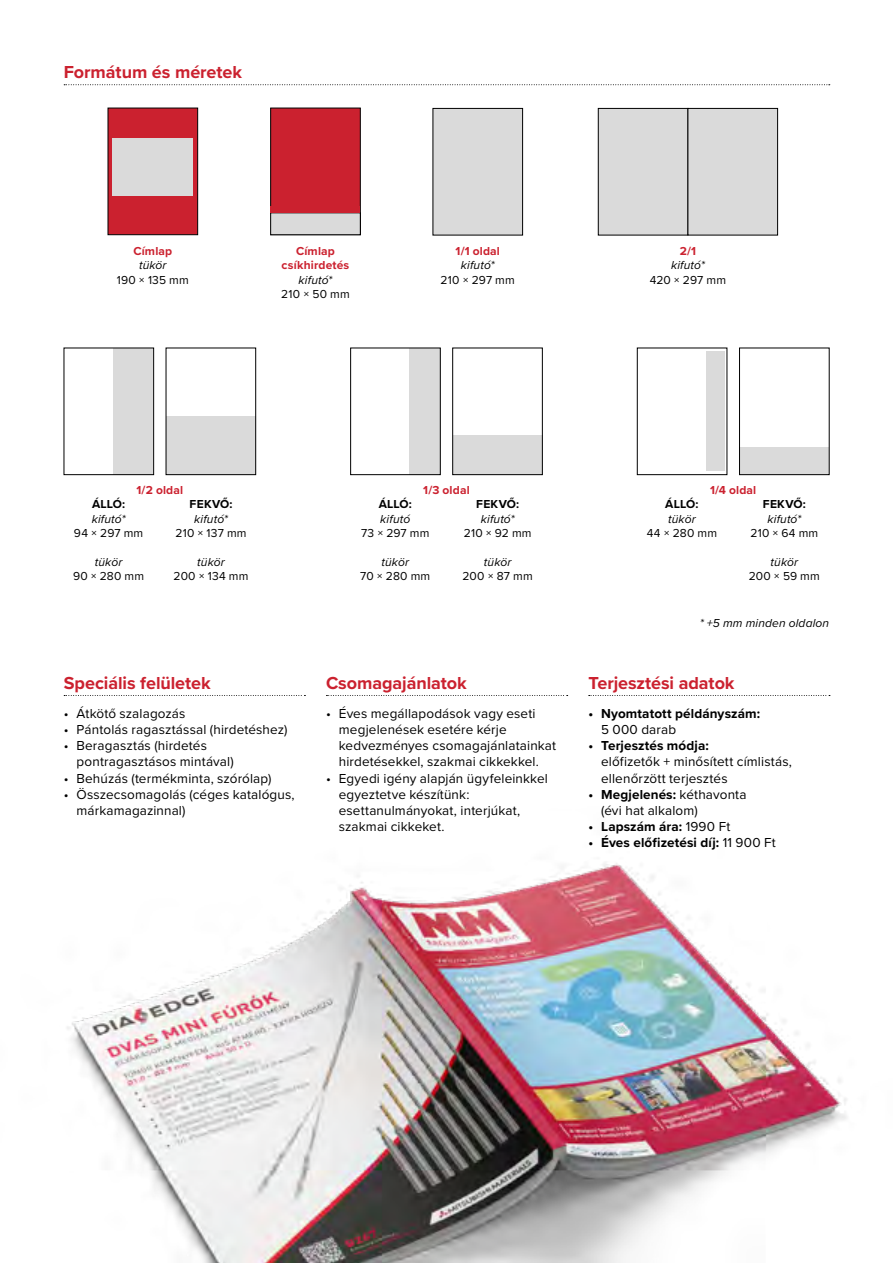
<style>
.page{position:relative;width:893px;height:1263px;background:#fff}
.page>*{position:absolute;margin:0;border:0;box-sizing:border-box;transform-origin:0 0}
.t1{font:700 18px "Proxima Nova";letter-spacing:-.005em;color:#cb212f}
.t2{font:13.5px/16.2px "Proxima Nova";letter-spacing:.01em;color:#000}
.t3{font:700 13.5px "Proxima Nova";letter-spacing:.01em;color:#000}
.t4{font:12px "Proxima Nova";letter-spacing:.015em;color:#000}
.t5{font:italic 12px "Proxima Nova";letter-spacing:.015em;color:#000}
.t6{font:700 12px/14.4px "Proxima Nova";letter-spacing:.01em;color:#cb212f;text-align:center}
.t7{font:700 12px "Proxima Nova";letter-spacing:.02em;color:#000}
.s1{font-weight:700}
.s2{font-weight:400}
</style>
<div class="page">
<svg style="left:598px;top:108px;width:180px;height:127px;background:#d0d0d0"></svg>
<svg style="left:64px;top:695px;width:241px;height:1px"></svg>
<svg style="left:326px;top:695px;width:242px;height:1px"></svg>
<svg style="left:589px;top:695px;width:241px;height:1px"></svg>
<div style="left:433px;top:108px;width:90px;height:127px;background:#dadada"></div>
<div style="left:108px;top:108px;width:90px;height:127px;background:#cb212f"></div>
<div style="left:112px;top:138px;width:81px;height:58px;background:#dadada"></div>
<div style="left:270px;top:108px;width:91px;height:127px;background:#cb212f"></div>
<div style="left:271px;top:213px;width:89px;height:22px;background:#dadada"></div>
<div style="left:270px;top:213px;width:90px;height:22px;border:1px solid #000"></div>
<svg style="left:64px;top:84px;width:766px;height:1px"></svg>
<img style="left:67px;top:863px;width:780px;height:400px">
<svg style="left:64px;top:348px;width:90px;height:127px"></svg>
<svg style="left:166px;top:348px;width:90px;height:127px"></svg>
<svg style="left:350px;top:348px;width:91px;height:127px"></svg>
<svg style="left:452px;top:348px;width:91px;height:127px"></svg>
<svg style="left:637px;top:348px;width:90px;height:127px"></svg>
<svg style="left:739px;top:348px;width:91px;height:127px"></svg>
<div style="left:271px;top:206px;width:89px;height:7px;background:#cb212f"></div>
<h1 class="t1" style="left:64px;top:59px;width:180px">Formátum és méretek</h1>
<p class="t6" style="left:133px;top:243px;width:40px">Címlap</p>
<p class="t5" style="left:139px;top:256px;width:29px">tükör</p>
<p class="t4" style="left:117px;top:271px;width:74px">190 × 135 mm</p>
<p class="t6" style="left:282px;top:243px;width:69px">Címlap csíkhirdetés</p>
<p class="t5" style="left:299px;top:271px;width:35px">kifutó*</p>
<p class="t4" style="left:281px;top:285px;width:70px">210 × 50 mm</p>
<p class="t6" style="left:456px;top:243px;width:46px">1/1 oldal</p>
<p class="t5" style="left:461px;top:256px;width:35px">kifutó*</p>
<p class="t4" style="left:441px;top:271px;width:76px">210 × 297 mm</p>
<p class="t6" style="left:680px;top:243px;width:18px">2/1</p>
<p class="t5" style="left:671px;top:256px;width:35px">kifutó*</p>
<p class="t4" style="left:650px;top:271px;width:78px">420 × 297 mm</p>
<p class="t6" style="left:137px;top:482px;width:48px">1/2 oldal</p>
<p class="t7" style="left:92px;top:495px;width:35px">ÁLLÓ:</p>
<p class="t5" style="left:92px;top:510px;width:35px">kifutó*</p>
<p class="t4" style="left:74px;top:524px;width:71px">94 × 297 mm</p>
<p class="t5" style="left:95px;top:553px;width:29px">tükör</p>
<p class="t4" style="left:73px;top:567px;width:73px">90 × 280 mm</p>
<p class="t7" style="left:190px;top:495px;width:44px">FEKVŐ:</p>
<p class="t5" style="left:194px;top:510px;width:35px">kifutó*</p>
<p class="t4" style="left:175px;top:524px;width:73px">210 × 137 mm</p>
<p class="t5" style="left:197px;top:553px;width:29px">tükör</p>
<p class="t4" style="left:174px;top:567px;width:76px">200 × 134 mm</p>
<p class="t6" style="left:423px;top:482px;width:48px">1/3 oldal</p>
<p class="t7" style="left:379px;top:495px;width:35px">ÁLLÓ:</p>
<p class="t5" style="left:380px;top:510px;width:32px">kifutó</p>
<p class="t4" style="left:361px;top:524px;width:70px">73 × 297 mm</p>
<p class="t5" style="left:382px;top:553px;width:29px">tükör</p>
<p class="t4" style="left:360px;top:567px;width:71px">70 × 280 mm</p>
<p class="t7" style="left:476px;top:495px;width:44px">FEKVŐ:</p>
<p class="t5" style="left:481px;top:510px;width:35px">kifutó*</p>
<p class="t4" style="left:464px;top:524px;width:69px">210 × 92 mm</p>
<p class="t5" style="left:484px;top:553px;width:29px">tükör</p>
<p class="t4" style="left:463px;top:567px;width:72px">200 × 87 mm</p>
<h1 class="t1" style="left:64px;top:669px;width:149px">Speciális felületek</h1>
<p class="t2" style="left:64px;top:704px;width:123px">• Átkötő szalagozás</p>
<p class="t2" style="left:64px;top:721px;width:225px">• Pántolás ragasztással (hirdetéshez)</p>
<p class="t2" style="left:77px;top:737px;width:159px;text-indent:-13px">• Beragasztás (hirdetés pontragasztásos mintával)</p>
<p class="t2" style="left:64px;top:769px;width:209px">• Behúzás (termékminta, szórólap)</p>
<p class="t2" style="left:77px;top:785px;width:220px;text-indent:-13px">• Összecsomagolás (céges katalógus, márkamagazinnal)</p>
<h1 class="t1" style="left:326px;top:669px;width:142px">Csomagajánlatok</h1>
<p class="t2" style="left:339px;top:704px;width:219px;text-indent:-13px">• Éves megállapodások vagy eseti megjelenések esetére kérje kedvezményes csomagajánlatainkat hirdetésekkel, szakmai cikkekkel.</p>
<p class="t2" style="left:339px;top:769px;width:211px;text-indent:-13px">• Egyedi igény alapján ügyfeleinkkel egyeztetve készítünk: esettanulmányokat, interjúkat, szakmai cikkeket.</p>
<p class="t6" style="left:710px;top:482px;width:48px">1/4 oldal</p>
<p class="t7" style="left:665px;top:495px;width:35px">ÁLLÓ:</p>
<p class="t5" style="left:668px;top:510px;width:29px">tükör</p>
<p class="t4" style="left:647px;top:524px;width:72px">44 × 280 mm</p>
<p class="t7" style="left:763px;top:495px;width:44px">FEKVŐ:</p>
<p class="t5" style="left:767px;top:510px;width:35px">kifutó*</p>
<p class="t4" style="left:750px;top:524px;width:69px">210 × 64 mm</p>
<p class="t5" style="left:771px;top:553px;width:29px">tükör</p>
<p class="t4" style="left:749px;top:567px;width:73px">200 × 59 mm</p>
<p class="t5" style="left:700px;top:613px;width:131px">* +5 mm minden oldalon</p>
<h1 class="t1" style="left:588px;top:669px;width:148px">Terjesztési adatok</h1>
<p class="t3" style="left:588px;top:703px;width:173px">• Nyomtatott példányszám:</p>
<p class="t2" style="left:601px;top:721px;width:77px">5 000 darab</p>
<p class="t3" style="left:588px;top:735px;width:122px">• Terjesztés módja:</p>
<p class="t2" style="left:601px;top:753px;width:192px">előfizetők + minősített címlistás, ellenőrzött terjesztés</p>
<p class="t2" style="left:601px;top:785px;width:147px;text-indent:-13px"><span class="s1">• Megjelenés:</span> kéthavonta (évi hat alkalom)</p>
<p class="t3" style="left:588px;top:816px;width:144px">• Lapszám ára: <span class="s2">1990 Ft</span></p>
<p class="t3" style="left:588px;top:833px;width:189px">• Éves előfizetési díj: <span class="s2">11 900 Ft</span></p>
</div>
